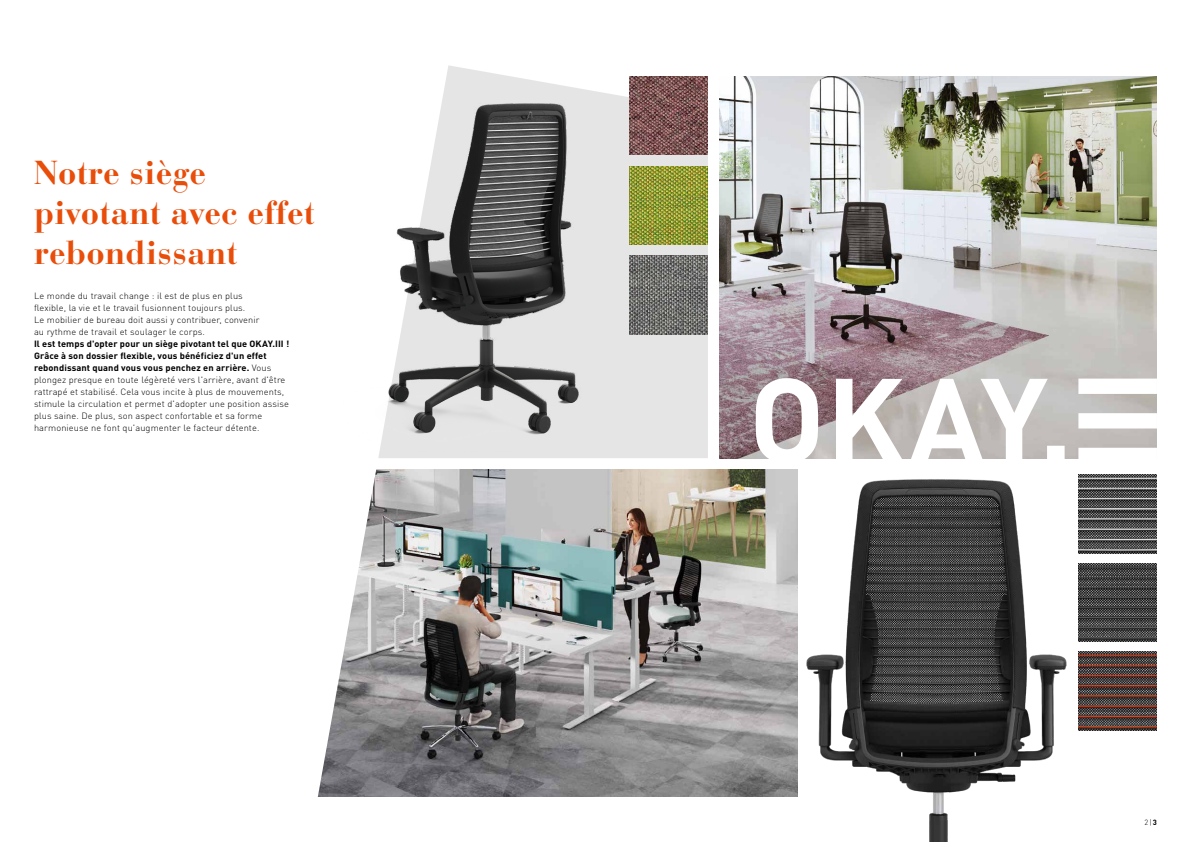
<style>
.page{position:relative;width:1191px;height:842px;background:#fff}
.page>*{position:absolute;margin:0;border:0;box-sizing:border-box;transform-origin:0 0}
.t1{font:700 33px/39.6px "Bauer Bodoni Std";letter-spacing:.01em;color:#e94d0a}
.t2{font:300 9px/12px "DINOT";letter-spacing:.01em;color:#000}
.t3{font:300 7.5px "DINOT";color:#000}
.s1{font-weight:700}
</style>
<div class="page">
<img style="left:719px;top:76px;width:438px;height:382px">
<svg style="left:460px;top:67px;width:248px;height:391px;background:#e5e5e4"></svg>
<img style="left:752px;top:452px;width:320px;height:390px">
<img style="left:1078px;top:475px;width:79px;height:78px">
<img style="left:1078px;top:651px;width:79px;height:79px">
<img style="left:1078px;top:563px;width:79px;height:79px">
<svg style="left:755px;top:378px;width:309px;height:86px"></svg>
<svg style="left:1078px;top:379px;width:79px;height:80px"></svg>
<img style="left:638px;top:166px;width:70px;height:78px">
<img style="left:638px;top:256px;width:70px;height:78px">
<img style="left:638px;top:76px;width:70px;height:79px">
<img style="left:460px;top:469px;width:337px;height:328px">
<svg style="left:317px;top:65px;width:143px;height:732px"></svg>
<img style="left:317px;top:69px;width:321px;height:383px">
<h1 class="t1" style="left:34px;top:153px;width:282px">Notre siège pivotant avec effet rebondissant</h1>
<p class="t2" style="left:34px;top:289px;width:227px">Le monde du travail change : il est de plus en plus flexible, la vie et le travail fusionnent toujours plus.<br>Le mobilier de bureau doit aussi y contribuer, convenir au rythme de travail et soulager le corps.</p>
<p class="t2" style="left:34px;top:337px;width:257px"><span class="s1">Il est temps d'opter pour un siège pivotant tel que OKAY.III !<br>Grâce à son dossier flexible, vous bénéficiez d'un effet rebondissant quand vous vous penchez en arrière.</span> Vous plongez presque en toute légèreté vers l'arrière, avant d'être rattrapé et stabilisé. Cela vous incite à plus de mouvements, stimule la circulation et permet d'adopter une position assise plus saine. De plus, son aspect confortable et sa forme harmonieuse ne font qu'augmenter le facteur détente.</p>
<p class="t3" style="left:1144px;top:817px;width:14px">2|<span class="s1">3</span></p>
</div>
